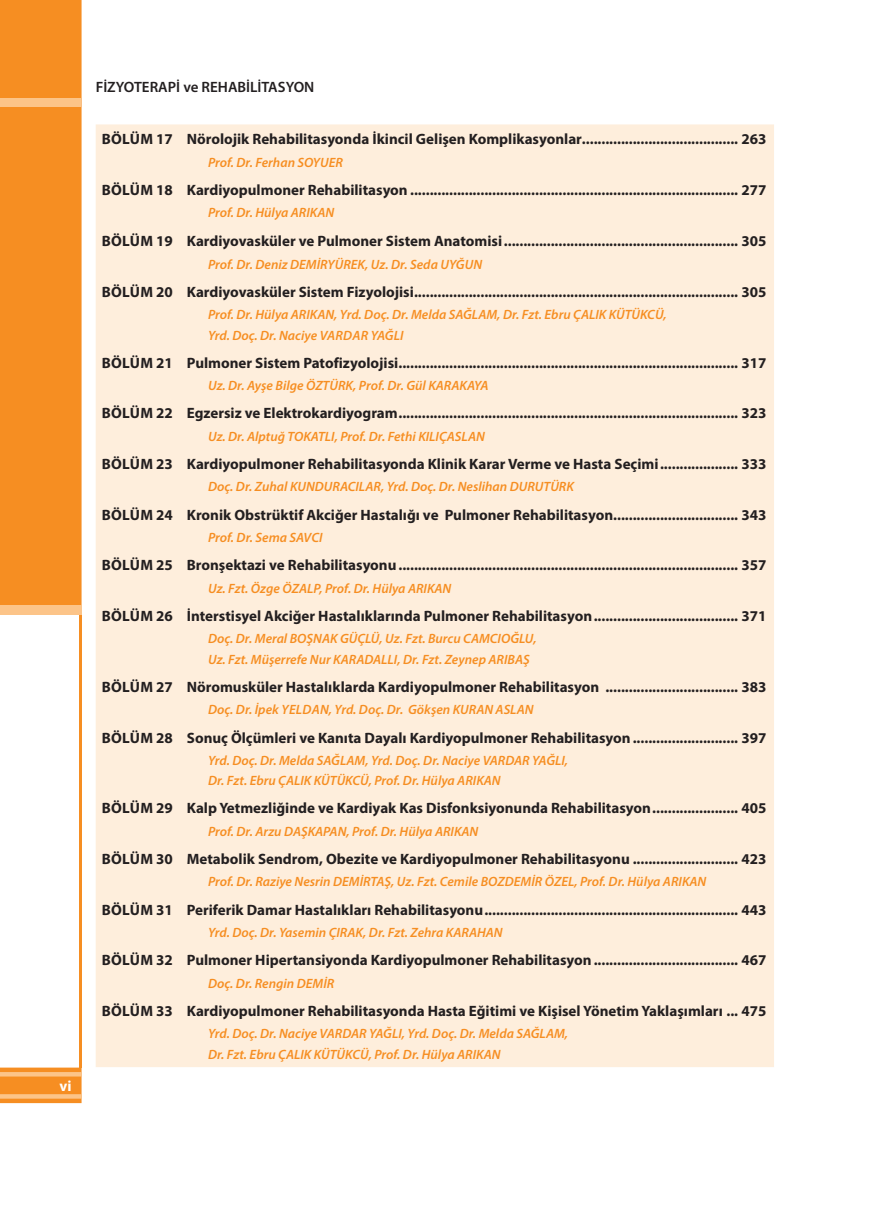
<style>
.page{position:relative;width:872px;height:1212px;background:#fff}
.page>*{position:absolute;margin:0;border:0;box-sizing:border-box;transform-origin:0 0}
.içindekiler_bölüm_no{font:700 15px "Myriad Pro";color:#231f20}
.t1{font:600 15px "Myriad Pro";color:#231f20}
.t2{font:700 15px "Myriad Pro";color:#fff}
.bölüm_yazarları{font:italic 600 13.5px/20.2px "Myriad Pro";color:#f68e22}
</style>
<div class="page">
<div style="left:0;top:0;width:81px;height:613px;background:#f68e22"></div>
<div style="left:0;top:0;width:82px;height:614px;border:2px solid #f68e22"></div>
<hr style="left:79px;top:613px;width:3px;height:454px;background:#f68e22">
<div style="left:0;top:98px;width:81px;height:9px;background:#fcc488"></div>
<div style="left:0;top:605px;width:82px;height:9px;background:#fcc488"></div>
<div style="left:0;top:1068px;width:81px;height:34px;background:#f68e22"></div>
<div style="left:0;top:1067px;width:82px;height:36px;border:2px solid #f68e22"></div>
<div style="left:0;top:1072px;width:82px;height:4px;border:2px solid #fcc488"></div>
<div style="left:0;top:1094px;width:82px;height:4px;border:2px solid #fcc488"></div>
<div style="left:96px;top:124px;width:678px;height:943px;background:#feeedc"></div>
<p class="t2" style="left:59px;top:1076px;width:14px">vi</p>
<p class="t1" style="left:96px;top:77px;width:220px">FİZYOTERAPİ ve REHABİLİTASYON</p>
<p class="içindekiler_bölüm_no" style="left:102px;top:129px;width:666px">BÖLÜM 17 Nörolojik Rehabilitasyonda İkincil Gelişen Komplikasyonlar........................................ 263</p>
<p class="bölüm_yazarları" style="left:208px;top:152px;width:136px">Prof. Dr. Ferhan SOYUER</p>
<p class="içindekiler_bölüm_no" style="left:102px;top:180px;width:666px">BÖLÜM 18 Kardiyopulmoner Rehabilitasyon .................................................................................... 277</p>
<p class="bölüm_yazarları" style="left:208px;top:202px;width:128px">Prof. Dr. Hülya ARIKAN</p>
<p class="içindekiler_bölüm_no" style="left:102px;top:231px;width:666px">BÖLÜM 19 Kardiyovasküler ve Pulmoner Sistem Anatomisi............................................................ 305</p>
<p class="bölüm_yazarları" style="left:208px;top:254px;width:276px">Prof. Dr. Deniz DEMİRYÜREK, Uz. Dr. Seda UYĞUN</p>
<p class="içindekiler_bölüm_no" style="left:102px;top:282px;width:666px">BÖLÜM 20 Kardiyovasküler Sistem Fizyolojisi................................................................................... 305</p>
<p class="bölüm_yazarları" style="left:208px;top:304px;width:460px">Prof. Dr. Hülya ARIKAN, Yrd. Doç. Dr. Melda SAĞLAM, Dr. Fzt. Ebru ÇALIK KÜTÜKCÜ,<br>Yrd. Doç. Dr. Naciye VARDAR YAĞLI</p>
<p class="içindekiler_bölüm_no" style="left:102px;top:353px;width:666px">BÖLÜM 21 Pulmoner Sistem Patofizyolojisi....................................................................................... 317</p>
<p class="bölüm_yazarları" style="left:208px;top:375px;width:282px">Uz. Dr. Ayşe Bilge ÖZTÜRK, Prof. Dr. Gül KARAKAYA</p>
<p class="içindekiler_bölüm_no" style="left:102px;top:404px;width:666px">BÖLÜM 22 Egzersiz ve Elektrokardiyogram....................................................................................... 323</p>
<p class="bölüm_yazarları" style="left:208px;top:426px;width:278px">Uz. Dr. Alptuğ TOKATLI, Prof. Dr. Fethi KILIÇASLAN</p>
<p class="içindekiler_bölüm_no" style="left:102px;top:454px;width:666px">BÖLÜM 23 Kardiyopulmoner Rehabilitasyonda Klinik Karar Verme ve Hasta Seçimi.................... 333</p>
<p class="bölüm_yazarları" style="left:208px;top:476px;width:367px">Doç. Dr. Zuhal KUNDURACILAR, Yrd. Doç. Dr. Neslihan DURUTÜRK</p>
<p class="içindekiler_bölüm_no" style="left:102px;top:505px;width:666px">BÖLÜM 24 Kronik Obstrüktif Akciğer Hastalığı ve Pulmoner Rehabilitasyon................................ 343</p>
<p class="bölüm_yazarları" style="left:208px;top:527px;width:116px">Prof. Dr. Sema SAVCI</p>
<p class="içindekiler_bölüm_no" style="left:102px;top:555px;width:666px">BÖLÜM 25 Bronşektazi ve Rehabilitasyonu....................................................................................... 357</p>
<p class="bölüm_yazarları" style="left:208px;top:578px;width:245px">Uz. Fzt. Özge ÖZALP, Prof. Dr. Hülya ARIKAN</p>
<p class="içindekiler_bölüm_no" style="left:102px;top:606px;width:666px">BÖLÜM 26 İ nterstisyel Akciğer Hastalıklarında Pulmoner Rehabilitasyon..................................... 371</p>
<p class="bölüm_yazarları" style="left:208px;top:628px;width:330px">Doç. Dr. Meral BOŞNAK GÜÇLÜ, Uz. Fzt. Burcu CAMCIOĞLU,<br>Uz. Fzt. Müşerrefe Nur KARADALLI, Dr. Fzt. Zeynep ARIBAŞ</p>
<p class="içindekiler_bölüm_no" style="left:102px;top:677px;width:666px">BÖLÜM 27 Nöromusküler Hastalıklarda Kardiyopulmoner Rehabilitasyon .................................. 383</p>
<p class="bölüm_yazarları" style="left:208px;top:699px;width:327px">Doç. Dr. İpek YELDAN, Yrd. Doç. Dr. Gökşen KURAN ASLAN</p>
<p class="içindekiler_bölüm_no" style="left:102px;top:728px;width:666px">BÖLÜM 28 Sonuç Ölçümleri ve Kanıta Dayalı Kardiyopulmoner Rehabilitasyon........................... 397</p>
<p class="bölüm_yazarları" style="left:208px;top:750px;width:361px">Yrd. Doç. Dr. Melda SAĞLAM, Yrd. Doç. Dr. Naciye VARDAR YAĞLI,<br>Dr. Fzt. Ebru ÇALIK KÜTÜKCÜ, Prof. Dr. Hülya ARIKAN</p>
<p class="içindekiler_bölüm_no" style="left:102px;top:798px;width:666px">BÖLÜM 29 Kalp Yetmezliğinde ve Kardiyak Kas Disfonksiyonunda Rehabilitasyon...................... 405</p>
<p class="bölüm_yazarları" style="left:208px;top:821px;width:272px">Prof. Dr. Arzu DAŞKAPAN, Prof. Dr. Hülya ARIKAN</p>
<p class="içindekiler_bölüm_no" style="left:102px;top:849px;width:666px">BÖLÜM 30 Metabolik Sendrom, Obezite ve Kardiyopulmoner Rehabilitasyonu ........................... 423</p>
<p class="bölüm_yazarları" style="left:208px;top:871px;width:500px">Prof. Dr. Raziye Nesrin DEMİRTAŞ, Uz. Fzt. Cemile BOZDEMİR ÖZEL, Prof. Dr. Hülya ARIKAN</p>
<p class="içindekiler_bölüm_no" style="left:102px;top:900px;width:666px">BÖLÜM 31 Periferik Damar Hastalıkları Rehabilitasyonu................................................................. 443</p>
<p class="bölüm_yazarları" style="left:208px;top:922px;width:296px">Yrd. Doç. Dr. Yasemin ÇIRAK, Dr. Fzt. Zehra KARAHAN</p>
<p class="içindekiler_bölüm_no" style="left:102px;top:950px;width:666px">BÖLÜM 32 Pulmoner Hipertansiyonda Kardiyopulmoner Rehabilitasyon..................................... 467</p>
<p class="bölüm_yazarları" style="left:208px;top:973px;width:128px">Doç. Dr. Rengin DEMİR</p>
<p class="içindekiler_bölüm_no" style="left:102px;top:1001px;width:666px">BÖLÜM 33 Kardiyopulmoner Rehabilitasyonda Hasta Eğitimi ve Kişisel Yönetim Yaklaşımları ... 475</p>
<p class="bölüm_yazarları" style="left:208px;top:1023px;width:361px">Yrd. Doç. Dr. Naciye VARDAR YAĞLI, Yrd. Doç. Dr. Melda SAĞLAM,<br>Dr. Fzt. Ebru ÇALIK KÜTÜKCÜ, Prof. Dr. Hülya ARIKAN</p>
</div>
